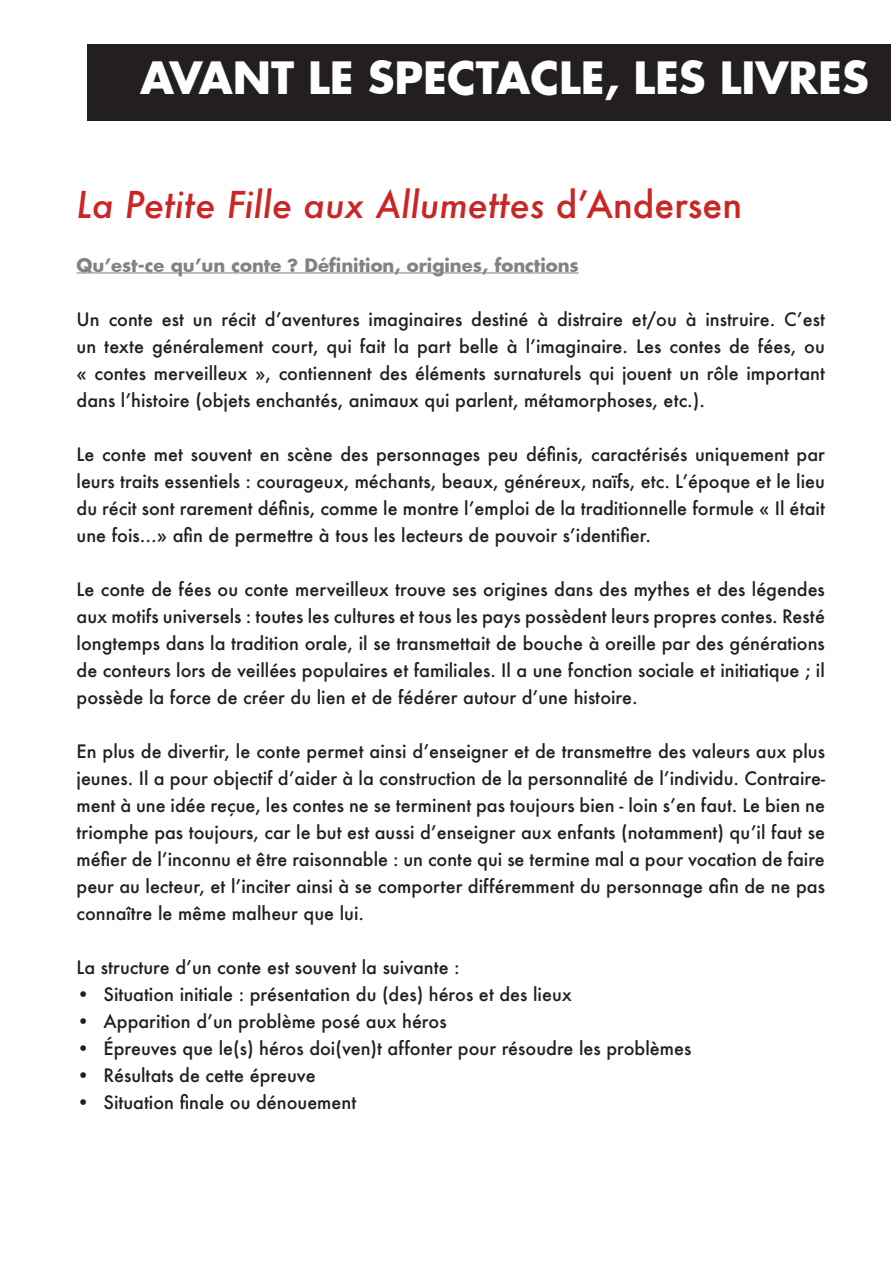
<style>
.page{position:relative;width:893px;height:1263px;background:#fff}
.page>*{position:absolute;margin:0;border:0;box-sizing:border-box;transform-origin:0 0}
.t1{font:700 43.5px "Futura";color:#fff}
.t2{font:italic 500 36px "Futura";color:#c92626}
.t3{font:500 18px/27px "Futura";color:#231f20;text-align:justify}
.t4{font:700 18px "Futura";color:#808285}
.s1{font-style:normal}
</style>
<div class="page">
<div style="left:87px;top:44px;width:804px;height:76px;background:#231f20"></div>
<hr style="left:77px;top:272px;width:502px;height:1px;background:#808285">
<h1 class="t1" style="left:140px;top:48px;width:730px">AVANT LE SPECTACLE, LES LIVRES</h1>
<h2 class="t2" style="left:77px;top:181px;width:667px">La Petite Fille aux Allumettes <span class="s1">d’Andersen</span></h2>
<p class="t4" style="left:77px;top:252px;width:504px">Qu’est-ce qu’un conte ? Définition, origines, fonctions</p>
<p class="t3" style="left:77px;top:305px;width:750px">Un conte est un récit d’aventures imaginaires destiné à distraire et/ou à instruire. C’est un texte généralement court, qui fait la part belle à l’imaginaire. Les contes de fées, ou « contes merveilleux », contiennent des éléments surnaturels qui jouent un rôle important dans l’histoire (objets enchantés, animaux qui parlent, métamorphoses, etc.).</p>
<p class="t3" style="left:77px;top:440px;width:750px">Le conte met souvent en scène des personnages peu définis, caractérisés uniquement par leurs traits essentiels : courageux, méchants, beaux, généreux, naïfs, etc. L’époque et le lieu du récit sont rarement définis, comme le montre l’emploi de la traditionnelle formule « Il était une fois…» afin de permettre à tous les lecteurs de pouvoir s’identifier.</p>
<p class="t3" style="left:77px;top:575px;width:750px">Le conte de fées ou conte merveilleux trouve ses origines dans des mythes et des légendes aux motifs universels : toutes les cultures et tous les pays possèdent leurs propres contes. Resté longtemps dans la tradition orale, il se transmettait de bouche à oreille par des générations de conteurs lors de veillées populaires et familiales. Il a une fonction sociale et initiatique ; il possède la force de créer du lien et de fédérer autour d’une histoire.</p>
<p class="t3" style="left:77px;top:737px;width:750px">En plus de divertir, le conte permet ainsi d’enseigner et de transmettre des valeurs aux plus jeunes. Il a pour objectif d’aider à la construction de la personnalité de l’individu. Contraire&shy;ment à une idée reçue, les contes ne se terminent pas toujours bien - loin s’en faut. Le bien ne triomphe pas toujours, car le but est aussi d’enseigner aux enfants (notamment) qu’il faut se méfier de l’inconnu et être raisonnable : un conte qui se termine mal a pour vocation de faire peur au lecteur, et l’inciter ainsi à se comporter différemment du personnage afin de ne pas connaître le même malheur que lui.</p>
<p class="t3" style="left:77px;top:953px;width:385px">La structure d’un conte est souvent la suivante :</p>
<p class="t3" style="left:77px;top:982px;width:497px">• Situation initiale : présentation du (des) héros et des lieux</p>
<p class="t3" style="left:77px;top:1009px;width:372px">• Apparition d’un problème posé aux héros</p>
<p class="t3" style="left:77px;top:1036px;width:616px">• Épreuves que le(s) héros doi(ven)t affonter pour résoudre les problèmes</p>
<p class="t3" style="left:77px;top:1063px;width:241px">• Résultats de cette épreuve</p>
<p class="t3" style="left:77px;top:1090px;width:281px">• Situation finale ou dénouement</p>
</div>
